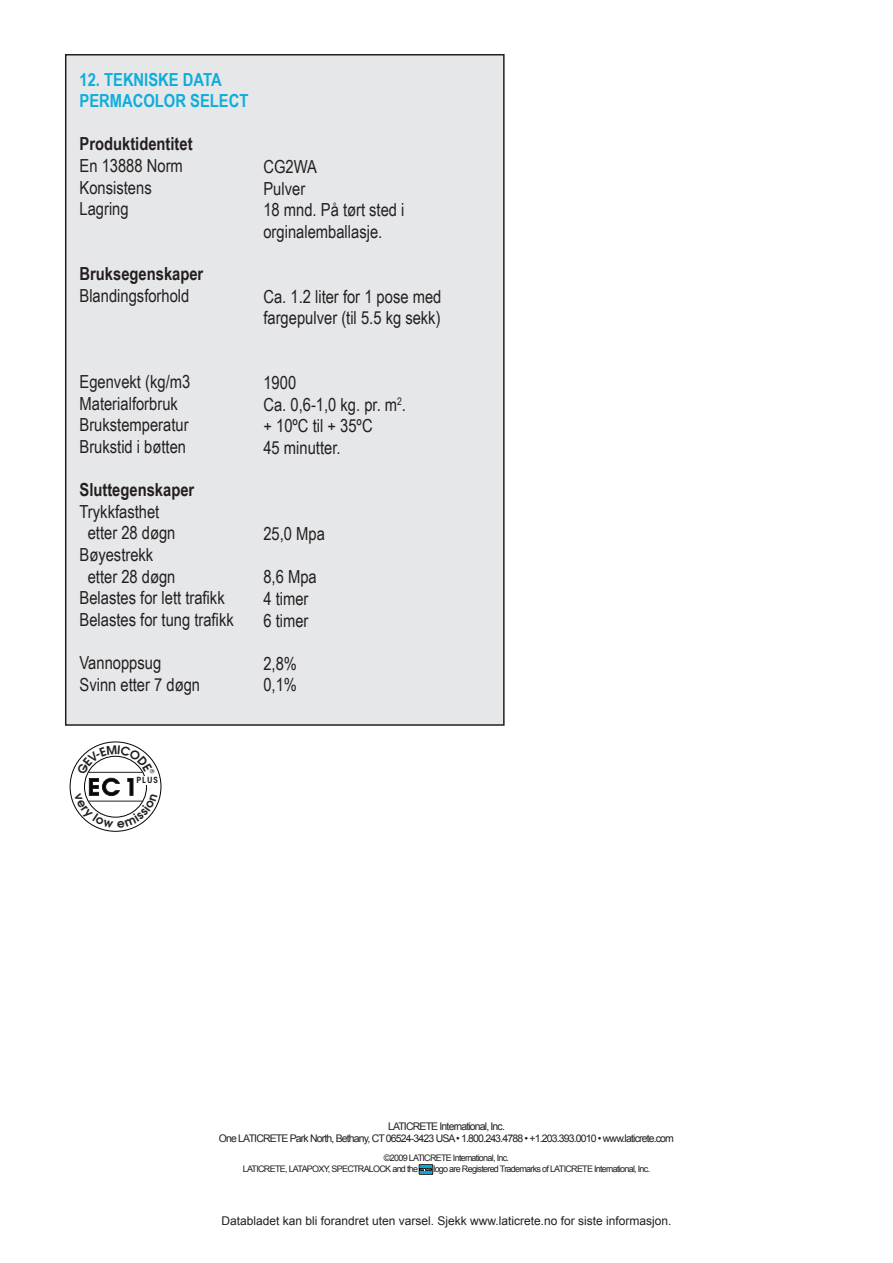
<style>
.page{position:relative;width:893px;height:1263px;background:#fff}
.page>*{position:absolute;margin:0;border:0;box-sizing:border-box;transform-origin:0 0}
.t1{font:18px/21.6px "Arial Narrow";color:#231f20}
.t2{font:700 18px "Arial Narrow";color:#231f20}
.t3{font:700 18px/21.6px "Arial Narrow";color:#0eaddb}
.t4{font:12px "Arial";color:#231f20}
.t5{font:10.5px/12.6px "Arial";letter-spacing:-.08em;color:#231f20;text-align:center}
.t6{font:9px/10.8px "Arial";letter-spacing:-.08em;color:#231f20}
.t7{font:700 8.4px "Te X Gyre Adventor";color:#231f20}
</style>
<div class="page">
<div style="left:419px;top:1165px;width:14px;height:9px;border:1px solid #010203"></div>
<svg style="left:420px;top:1165px;width:14px;height:10px"></svg>
<div style="left:66px;top:55px;width:438px;height:670px;background:#e6e7e9"></div>
<div style="left:65px;top:54px;width:440px;height:672px;border:2px solid #231f20"></div>
<svg style="left:70px;top:741px;width:92px;height:91px"></svg>
<p class="t3" style="left:80px;top:68px;width:170px">12. TEKNISKE DATA<br>PERMACOLOR SELECT</p>
<p class="t2" style="left:80px;top:130px;width:115px">Produktidentitet</p>
<p class="t1" style="left:80px;top:154px;width:105px">En 13888 Norm<br>Konsistens<br>Lagring</p>
<p class="t2" style="left:80px;top:260px;width:125px">Bruksegenskaper</p>
<p class="t1" style="left:80px;top:284px;width:111px">Blandingsforhold</p>
<p class="t1" style="left:263px;top:155px;width:143px">CG2WA<br>Pulver<br>18 mnd. På tørt sted i orginalemballasje.</p>
<p class="t1" style="left:263px;top:285px;width:180px">Ca. 1.2 liter for 1 pose med fargepulver (til 5.5 kg sekk)</p>
<p class="t1" style="left:80px;top:370px;width:112px">Egenvekt (kg/m3<br>Materialforbruk<br>Brukstemperatur<br>Brukstid i bøtten</p>
<p class="t2" style="left:80px;top:476px;width:116px">Sluttegenskaper</p>
<p class="t1" style="left:80px;top:500px;width:81px">Trykkfasthet</p>
<p class="t1" style="left:88px;top:521px;width:89px">etter 28 døgn</p>
<p class="t1" style="left:80px;top:543px;width:75px">Bøyestrekk</p>
<p class="t1" style="left:88px;top:565px;width:89px">etter 28 døgn</p>
<p class="t1" style="left:80px;top:586px;width:147px">Belastes for lett trafikk</p>
<p class="t1" style="left:80px;top:608px;width:156px">Belastes for tung trafikk</p>
<p class="t1" style="left:80px;top:651px;width:122px">Vannoppsug<br>Svinn etter 7 døgn</p>
<p class="t1" style="left:263px;top:371px;width:144px">1900<br>Ca. 0,6-1,0 kg. pr. m<sup>2</sup>. + 10ºC til + 35ºC<br>45 minutter.</p>
<p class="t1" style="left:263px;top:522px;width:63px">25,0 Mpa</p>
<p class="t1" style="left:263px;top:566px;width:55px">8,6 Mpa<br>4 timer<br>6 timer</p>
<p class="t1" style="left:263px;top:652px;width:35px">2,8%<br>0,1%</p>
<p class="t7" style="left:136px;top:773px;width:23px">PLUS</p>
<p class="t5" style="left:219px;top:1120px;width:457px">LATICRETE International, Inc.<br>One LATICRETE Park North, Bethany, CT 06524-3423 USA • 1.800.243.4788 • +1.203.393.0010 • www.laticrete.com</p>
<p class="t6" style="left:243px;top:1152px;width:268px;text-indent:141px">©2009 LATICRETE International, Inc.<br>LATICRETE, LATAPOXY, SPECTRALOCK and the</p>
<p class="t6" style="left:433px;top:1163px;width:218px">logo are Registered Trademarks of LATICRETE International, Inc.</p>
<p class="t4" style="left:221px;top:1213px;width:452px">Databladet kan bli forandret uten varsel. Sjekk www.laticrete.no for siste informasjon.</p>
</div>
